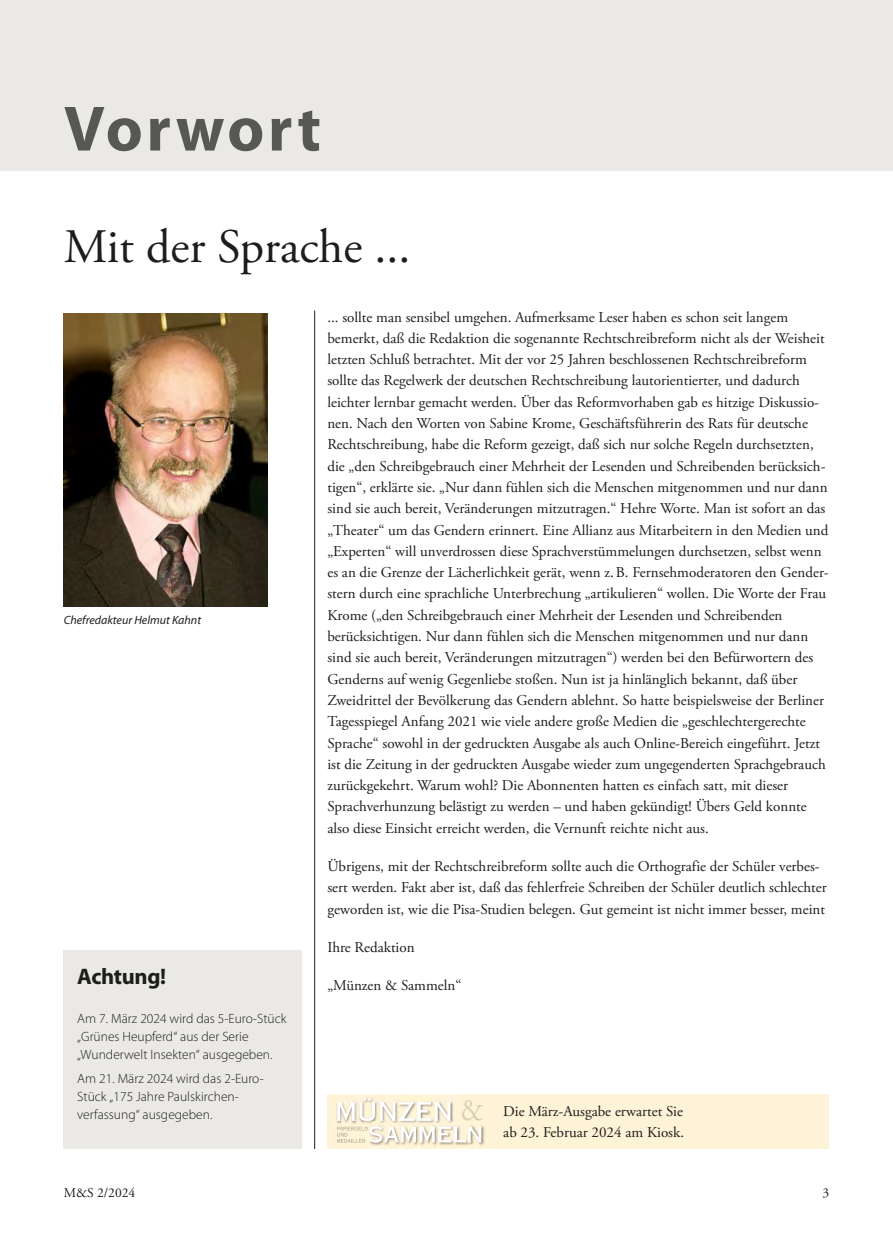
<style>
.page{position:relative;width:893px;height:1234px;background:#fff}
.page>*{position:absolute;margin:0;border:0;box-sizing:border-box;transform-origin:0 0}
.t1{font:700 64.5px "Myriad Pro";letter-spacing:.055em;color:#575756}
.t2{font:48px "Adobe Garamond Pro";color:#1d1d1b}
.t3{font:700 22.5px "Myriad Pro";letter-spacing:-.015em;color:#1d1d1b}
.t4{font:15px/21.3px "Adobe Garamond Pro";color:#1d1d1b}
.t5{font:300 13.5px/18px "Myriad Pro";color:#1d1d1b}
.t6{font:13.5px "Adobe Garamond Pro";color:#1d1d1b}
.t7{font:italic 12px "Myriad Pro";color:#1d1d1b}
</style>
<div class="page">
<div style="left:327px;top:1094px;width:502px;height:54px;background:#fff3d7"></div>
<div style="left:0;top:0;width:893px;height:170px;background:#eae9e6"></div>
<img style="left:64px;top:313px;width:204px;height:293px">
<hr style="left:314px;top:310px;width:1px;height:838px;background:#1d1d1b">
<div style="left:64px;top:950px;width:238px;height:198px;background:#eae9e6"></div>
<img style="left:364px;top:1126px;width:126px;height:23px">
<img style="left:332px;top:1094px;width:127px;height:1px">
<svg style="left:336px;top:1098px;width:147px;height:44px"></svg>
<h1 class="t1" style="left:64px;top:105px;width:259px">Vorwort</h1>
<h2 class="t2" style="left:64px;top:227px;width:348px">Mit der Sprache ...</h2>
<p class="t7" style="left:64px;top:615px;width:139px">Chefredakteur Helmut Kahnt</p>
<h3 class="t3" style="left:77px;top:967px;width:91px">Achtung!</h3>
<p class="t5" style="left:77px;top:1010px;width:211px">Am 7. März 2024 wird das 5-Euro-Stück „Grünes Heupferd“ aus der Serie „Wunderwelt Insekten“ ausgegeben.</p>
<p class="t5" style="left:77px;top:1070px;width:188px">Am 21. März 2024 wird das 2-Euro-<br>Stück „175 Jahre Paulskirchen - verfassung“ ausgegeben.</p>
<p class="t4" style="left:327px;top:307px;width:503px">... sollte man sensibel umgehen. Aufmerksame Leser haben es schon seit langem bemerkt, daß die Redaktion die sogenannte Rechtschreibreform nicht als der Weisheit letzten Schluß betrachtet. Mit der vor 25 Jahren beschlossenen Rechtschreibreform sollte das Regelwerk der deutschen Rechtschreibung lautorientierter, und dadurch leichter lernbar gemacht werden. Über das Reformvorhaben gab es hitzige Diskussio&shy;nen. Nach den Worten von Sabine Krome, Geschäftsführerin des Rats für deutsche Rechtschreibung, habe die Reform gezeigt, daß sich nur solche Regeln durchsetzten, die „den Schreibgebrauch einer Mehrheit der Lesenden und Schreibenden berücksich&shy;tigen“, erklärte sie. „Nur dann fühlen sich die Menschen mitgenommen und nur dann sind sie auch bereit, Veränderungen mitzutragen.“ Hehre Worte. Man ist sofort an das „Theater“ um das Gendern erinnert. Eine Allianz aus Mitarbeitern in den Medien und „Experten“ will unverdrossen diese Sprachverstümmelungen durchsetzen, selbst wenn es an die Grenze der Lächerlichkeit gerät, wenn z. B. Fernsehmoderatoren den Gender&shy;stern durch eine sprachliche Unterbrechung „artikulieren“ wollen. Die Worte der Frau Krome („den Schreibgebrauch einer Mehrheit der Lesenden und Schreibenden berücksichtigen. Nur dann fühlen sich die Menschen mitgenommen und nur dann sind sie auch bereit, Veränderungen mitzutragen“) werden bei den Befürwortern des Genderns auf wenig Gegenliebe stoßen. Nun ist ja hinlänglich bekannt, daß über Zweidrittel der Bevölkerung das Gendern ablehnt. So hatte beispielsweise der Berliner Tagesspiegel Anfang 2021 wie viele andere große Medien die „geschlechtergerechte Sprache“ sowohl in der gedruckten Ausgabe als auch Online-Bereich eingeführt. Jetzt ist die Zeitung in der gedruckten Ausgabe wieder zum ungegenderten Sprachgebrauch zurückgekehrt. Warum wohl? Die Abonnenten hatten es einfach satt, mit dieser Sprachverhunzung belästigt zu werden – und haben gekündigt! Übers Geld konnte also diese Einsicht erreicht werden, die Vernunft reichte nicht aus.</p>
<p class="t4" style="left:327px;top:856px;width:501px">Übrigens, mit der Rechtschreibreform sollte auch die Orthografie der Schüler verbes&shy;sert werden. Fakt aber ist, daß das fehlerfreie Schreiben der Schüler deutlich schlechter geworden ist, wie die Pisa-Studien belegen. Gut gemeint ist nicht immer besser, meint</p>
<p class="t4" style="left:327px;top:937px;width:89px">Ihre Redaktion</p>
<p class="t4" style="left:327px;top:976px;width:136px">„Münzen &amp; Sammeln“</p>
<p class="t4" style="left:503px;top:1102px;width:182px;line-height:20.9px">Die März-Ausgabe erwartet Sie ab 23. Februar 2024 am Kiosk.</p>
<p class="t6" style="left:64px;top:1186px;width:73px">M&amp;S 2/2024</p>
<p class="t6" style="left:822px;top:1186px;width:8px">3</p>
</div>
